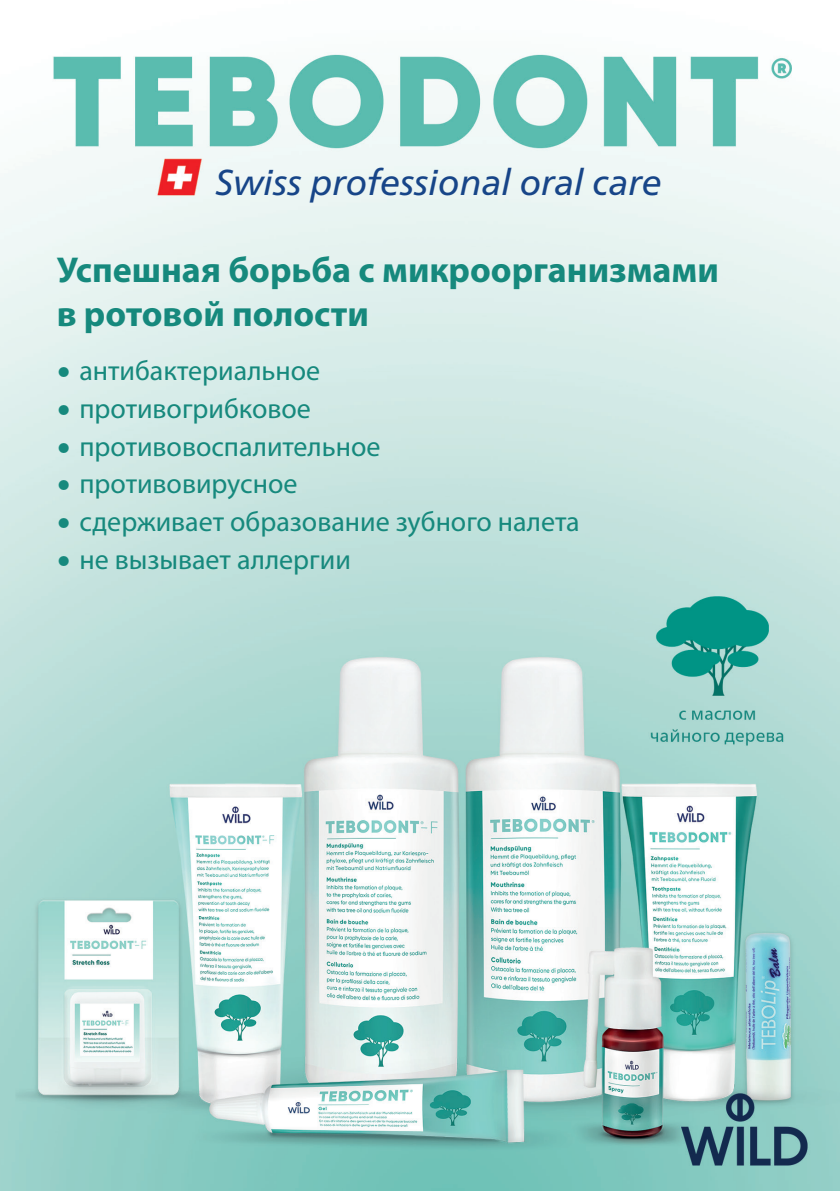
<style>
.page{position:relative;width:840px;height:1191px;background:#fff}
.page>*{position:absolute;margin:0;border:0;box-sizing:border-box;transform-origin:0 0}
.t1{font:700 36px/43.6px "Myriad Pro";color:#16897d}
.t2{font:italic 36px "Frutiger Neue LTCYR";color:#174588}
.t3{font:28px "Myriad Pro";color:#16897d}
.s1{font-family:"Helvetica Neue Cyr"}
</style>
<div class="page">
<img style="left:0;top:54px;width:839px;height:1137px">
<p class="t2" style="left:215px;top:161px;width:448px">Swiss professional oral care</p>
<p class="t1" style="left:57px;top:247px;width:663px">Успешная борьба с микроорганизмами в ротовой полости</p>
<p class="t3" style="left:57px;top:354px;width:265px"><span class="s1">•</span> антибактериальное</p>
<p class="t3" style="left:57px;top:391px;width:255px"><span class="s1">•</span> противогрибковое</p>
<p class="t3" style="left:57px;top:429px;width:325px"><span class="s1">•</span> противовоспалительное</p>
<p class="t3" style="left:57px;top:467px;width:242px"><span class="s1">•</span> противовирусное</p>
<p class="t3" style="left:57px;top:504px;width:524px"><span class="s1">•</span> сдерживает образование зубного налета</p>
<p class="t3" style="left:57px;top:542px;width:295px"><span class="s1">•</span> не вызывает аллергии</p>
</div>
